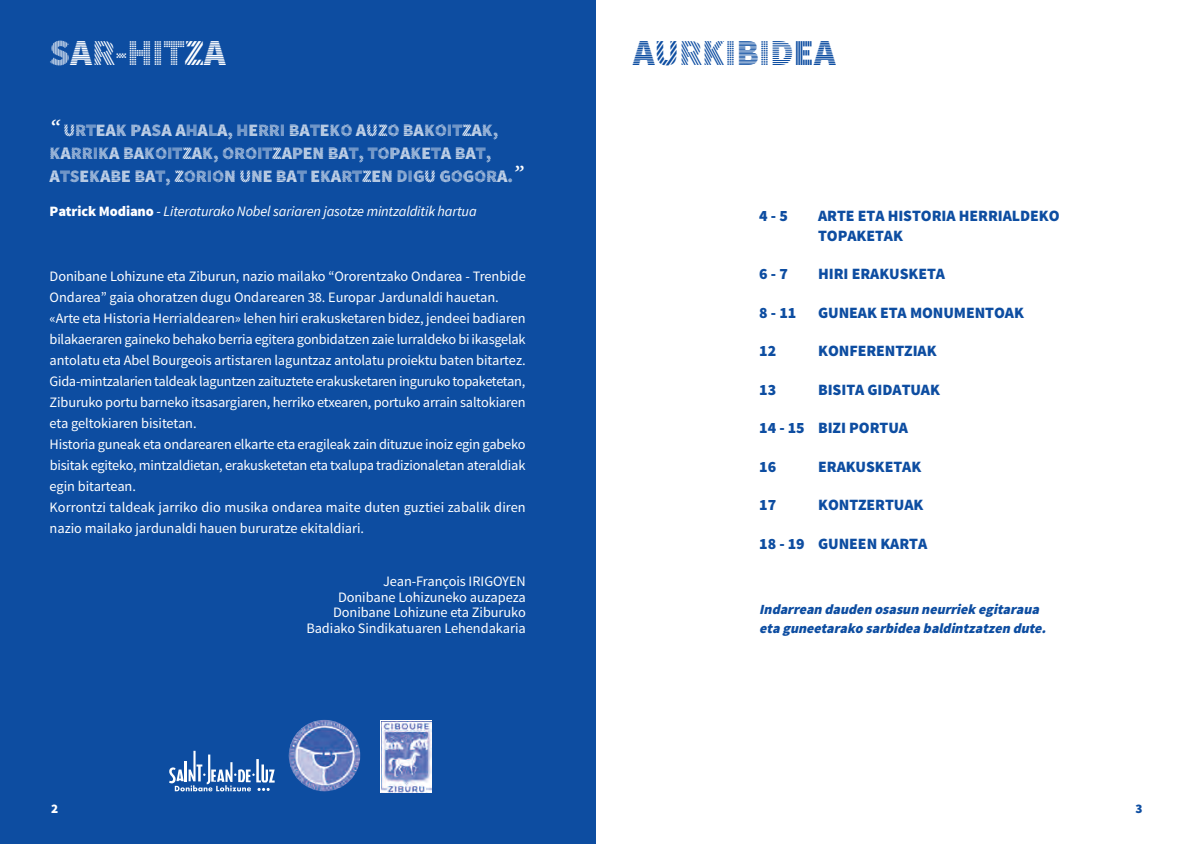
<style>
.page{position:relative;width:1191px;height:844px;background:#fff}
.page>*{position:absolute;margin:0;border:0;box-sizing:border-box;transform-origin:0 0}
.t1{font:36.75px "Source Sans Pro DISPLAY";letter-spacing:-.005em;color:#0d4da1}
.t2{font:36.75px "Source Sans Pro DISPLAY";letter-spacing:-.005em;color:#fff}
.t3{font:17.5px/22.8px "Source Sans Pro DISPLAY";letter-spacing:-.005em;color:#fff}
.t4{font:900 15.75px/19.2px "Source Sans Pro";letter-spacing:-.005em;color:#0d4da1}
.t5{font:14.35px/21px "Source Sans Pro";letter-spacing:-.01em;color:#fff}
.t6{font:italic 14.35px "Source Sans Pro";letter-spacing:-.01em;color:#fff}
.t7{font:italic 900 14px/19.2px "Source Sans Pro";color:#0d4da1}
.t8{font:900 13.12px "Source Sans Pro";color:#fff}
.t9{font:900 13.12px "Source Sans Pro";color:#0d4da1}
.s1{font-family:"Adobe Hebrew";font-weight:700;font-style:italic;font-size:22.75px}
.s2{font-weight:900;font-style:normal}
.s3{font-style:normal}
</style>
<div class="page">
<div style="left:0;top:0;width:595px;height:843px;background:#0d4da1"></div>
<svg style="left:380px;top:720px;width:52px;height:72px"></svg>
<img style="left:381px;top:720px;width:50px;height:72px">
<img style="left:289px;top:719px;width:71px;height:72px;border-radius:50%">
<svg style="left:169px;top:750px;width:106px;height:41px"></svg>
<h1 class="t2" style="left:50px;top:31px;width:178px">SAR-HITZA</h1>
<p class="t3" style="left:50px;top:119px;width:474px"><span class="s1">“</span> URTEAK PASA AHALA, HERRI BATEKO AUZO BAKOITZAK,<br>KARRIKA BAKOITZAK, OROITZAPEN BAT, TOPAKETA BAT,<br>ATSEKABE BAT, ZORION UNE BAT EKARTZEN DIGU GOGORA.<span class="s1">”</span></p>
<p class="t6" style="left:50px;top:202px;width:429px"><span class="s2">PATRICK MODIANO</span> <span class="s3">-</span> Literaturako Nobel sariaren jasotze mintzalditik hartua</p>
<p class="t5" style="left:50px;top:267px;width:478px">Donibane Lohizune eta Ziburun, nazio mailako “Ororentzako Ondarea - Trenbide Ondarea” gaia ohoratzen dugu Ondarearen 38. Europar Jardunaldi hauetan. «Arte eta Historia Herrialdearen» lehen hiri erakusketaren bidez, jendeei badiaren bilakaeraren gaineko behako berria egitera gonbidatzen zaie lurraldeko bi ikasgelak antolatu eta Abel Bourgeois artistaren laguntzaz antolatu proiektu baten bitartez.<br>Gida-mintzalarien taldeak laguntzen zaituztete erakusketaren inguruko topaketetan, Ziburuko portu barneko itsasargiaren, herriko etxearen, portuko arrain saltokiaren eta geltokiaren bisitetan.<br>Historia guneak eta ondarearen elkarte eta eragileak zain dituzue inoiz egin gabeko bisitak egiteko, mintzaldietan, erakusketetan eta txalupa tradizionaletan ateraldiak egin bitartean.<br>Korrontzi taldeak jarriko dio musika ondarea maite duten guztiei zabalik diren nazio mailako jardunaldi hauen bururatze ekitaldiari.</p>
<p class="t5" style="left:306px;top:574px;width:221px;line-height:15.8px;text-align:right">Jean-François IRIGOYEN<br>Donibane Lohizuneko auzapeza<br>Donibane Lohizune eta Ziburuko<br>Badiako Sindikatuaren Lehendakaria</p>
<h1 class="t1" style="left:632px;top:31px;width:205px">AURKIBIDEA</h1>
<p class="t4" style="left:759px;top:208px;width:30px">4 - 5</p>
<p class="t4" style="left:818px;top:208px;width:243px">ARTE ETA HISTORIA HERRIALDEKO<br>TOPAKETAK</p>
<p class="t4" style="left:759px;top:265px;width:30px">6 - 7</p>
<p class="t4" style="left:818px;top:265px;width:128px">HIRI ERAKUSKETA</p>
<p class="t4" style="left:759px;top:304px;width:39px">8 - 11</p>
<p class="t4" style="left:818px;top:304px;width:207px">GUNEAK ETA MONUMENTOAK</p>
<p class="t4" style="left:759px;top:342px;width:18px">12</p>
<p class="t4" style="left:818px;top:342px;width:120px">KONFERENTZIAK</p>
<p class="t4" style="left:759px;top:381px;width:18px">13</p>
<p class="t4" style="left:818px;top:381px;width:123px">BISITA GIDATUAK</p>
<p class="t4" style="left:759px;top:419px;width:150px">14 - 15 BIZI PORTUA</p>
<p class="t4" style="left:759px;top:458px;width:18px">16</p>
<p class="t4" style="left:818px;top:458px;width:105px">ERAKUSKETAK</p>
<p class="t4" style="left:759px;top:496px;width:18px">17</p>
<p class="t4" style="left:818px;top:496px;width:107px">KONTZERTUAK</p>
<p class="t4" style="left:759px;top:535px;width:169px">18 - 19 GUNEEN KARTA</p>
<p class="t7" style="left:759px;top:600px;width:291px">Indarrean dauden osasun neurriek egitaraua eta guneetarako sarbidea baldintzatzen dute.</p>
<p class="t8" style="left:51px;top:803px;width:9px">2</p>
<p class="t9" style="left:1135px;top:803px;width:9px">3</p>
</div>
